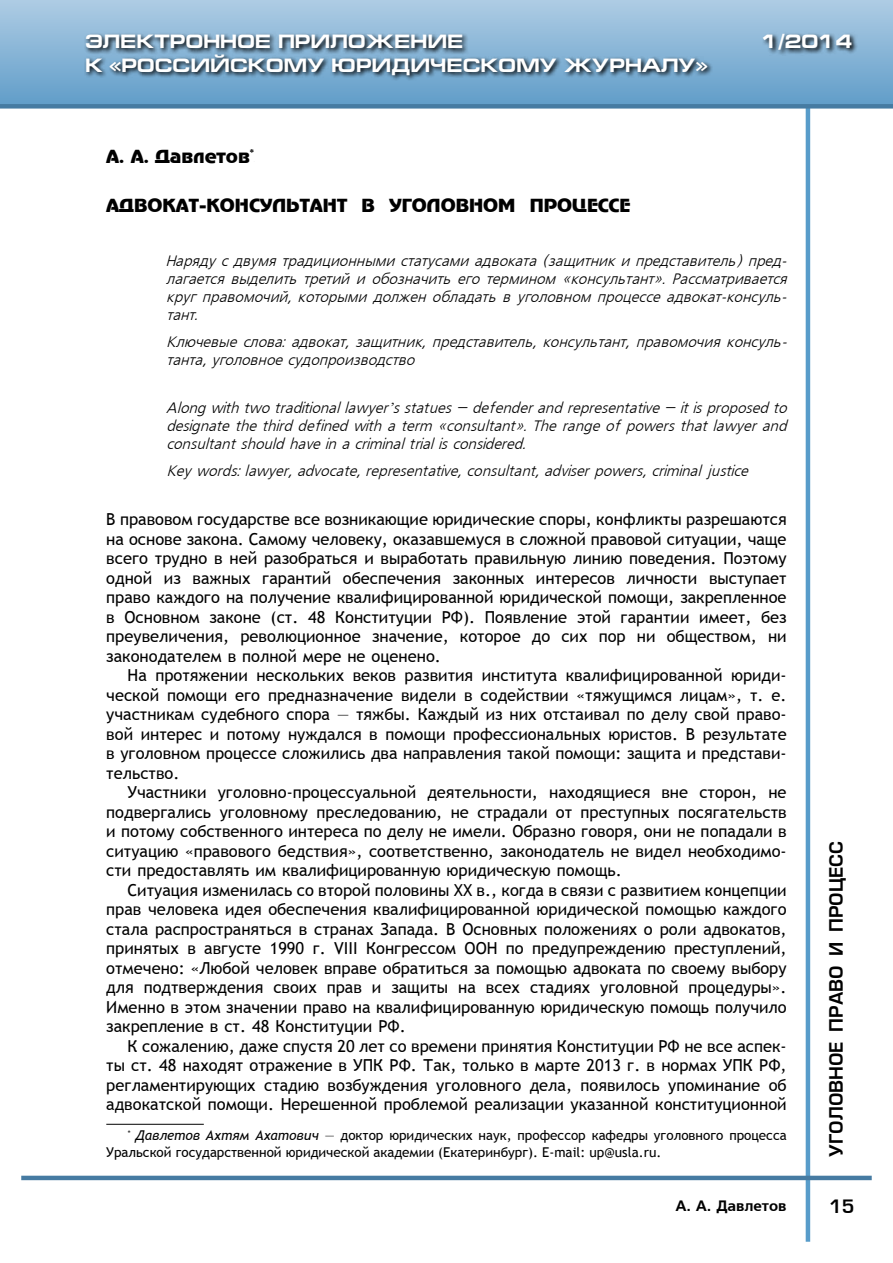
<style>
.page{position:relative;width:893px;height:1263px;background:#fff}
.page>*{position:absolute;margin:0;border:0;box-sizing:border-box;transform-origin:0 0}
.t1{font:700 19.5px "Europe Ext";color:#fff}
.t2{font:18px "Adver Gothic";color:#000}
.t3{font:18px "Europe Demi Normal";color:#000}
.t4{font:16.5px/19.5px "Trebuchet MS";color:#000;text-align:justify}
.t5{font:italic 15px/18px "Free Set Cyrillic";color:#000;text-align:justify}
.t6{font:15px "Free Set Bold Cyrillic";color:#000}
.t7{font:13.5px/16.2px "Trebuchet MS";color:#000}
.s1{font-family:"Times New Roman"}
.s2{color:#333}
.s3{font-style:italic}
</style>
<div class="page">
<hr style="left:806px;top:91px;width:4px;height:1151px;background:#589cca">
<hr style="left:21px;top:1176px;width:851px;height:4px;background:#467ba2">
<div style="left:0;top:0;width:893px;height:106px;background:linear-gradient(to bottom,#aecce4,#619dc9)"></div>
<div style="left:0;top:104px;width:893px;height:5px;background:#467ba2"></div>
<svg style="left:84px;top:31px;width:774px;height:50px;background:#6b90ac"></svg>
<hr style="left:106px;top:1124px;width:98px;height:1px;background:#000">
<p class="t1" style="left:85px;top:31px;width:380px">ЭЛЕКТРОННОЕ ПРИЛОЖЕНИЕ</p>
<p class="t1" style="left:761px;top:31px;width:92px">1/2014</p>
<p class="t1" style="left:85px;top:54px;width:624px">К «РОССИЙСКОМУ ЮРИДИЧЕСКОМУ ЖУРНАЛУ»</p>
<p class="t2" style="left:106px;top:146px;width:149px">А. А. Давлетов<sup>*</sup></p>
<p class="t2" style="left:106px;top:195px;width:525px">АДВОКАТ-КОНСУЛЬТАНТ В УГОЛОВНОМ ПРОЦЕССЕ</p>
<p class="t5" style="left:166px;top:252px;width:626px">Наряду с двумя традиционными статусами адвоката (защитник и представитель) пред&shy;лагается выделить третий и обозначить его термином «консультант». Рассматривается круг правомочий, которыми должен обладать в уголовном процессе адвокат-консуль&shy;тант.</p>
<p class="t5" style="left:166px;top:333px;width:626px">Ключевые слова: адвокат, защитник, представитель, консультант, правомочия консуль&shy;танта,уголовноесудопроизводство</p>
<p class="t5" style="left:166px;top:399px;width:626px">alongwithtwotraditionallawyer<span class="s1">’</span>sstatues– defenderandrepresentative– itisproposedto designate the third defined with a term «consultant». the range of powers that lawyer and consultantshouldhaveinacriminaltrialisconsidered.</p>
<p class="t5" style="left:166px;top:462px;width:588px">Keywords:lawyer,advocate,representative,consultant,adviserpowers,criminaljustice</p>
<p class="t4" style="left:106px;top:510px;width:682px">В правовом государстве все возникающие юридические споры, конфликты разрешаются на основе закона. Самому человеку, оказавшемуся в сложной правовой ситуации, чаще всего трудно в ней разобраться и выработать правильную линию поведения. Поэтому одной из важных гарантий обеспечения законных интересов личности выступает право каждого на получение квалифицированной юридической помощи, закрепленное в Основном законе (ст. 48 Конституции РФ). Появление этой гарантии имеет, без преувеличения, революционное значение, которое до сих пор ни обществом, ни законодателем в полной мере не оценено.</p>
<p class="t4" style="left:106px;top:666px;width:682px;text-indent:21px">На протяжении нескольких веков развития института квалифицированной юриди&shy;ческой помощи его предназначение видели в содействии «тяжущимся лицам», т. е. участникам судебного спора <span class="s2">—</span> тяжбы. Каждый из них отстаивал по делу свой право&shy;вой интерес и потому нуждался в помощи профессиональных юристов. В результате в уголовном процессе сложились два направления такой помощи: защита и представи&shy;тельство.</p>
<p class="t4" style="left:106px;top:783px;width:682px;text-indent:21px">Участники уголовно-процессуальной деятельности, находящиеся вне сторон, не подвергались уголовному преследованию, не страдали от преступных посягательств и потому собственного интереса по делу не имели. Образно говоря, они не попадали в ситуацию «правового бедствия», соответственно, законодатель не видел необходимо&shy;сти предоставлять им квалифицированную юридическую помощь.</p>
<p class="t4" style="left:106px;top:880px;width:682px;text-indent:21px">Ситуация изменилась со второй половины ХХ в., когда в связи с развитием концепции прав человека идея обеспечения квалифицированной юридической помощью каждого стала распространяться в странах запада. В Основных положениях о роли адвокатов, принятых в августе 1990 г. VIII конгрессом ООН по предупреждению преступлений, отмечено: «любой человек вправе обратиться за помощью адвоката по своему выбору для подтверждения своих прав и защиты на всех стадиях уголовной процедуры».<br>Именно в этом значении право на квалифицированную юридическую помощь получило закрепление в ст. 48 Конституции РФ.</p>
<p class="t4" style="left:106px;top:1036px;width:682px;text-indent:21px">К сожалению, даже спустя 20 лет со времени принятия Конституции РФ не все аспек&shy;ты ст. 48 находят отражение в УПК РФ. Так, только в марте 2013 г. в нормах УПК РФ, регламентирующих стадию возбуждения уголовного дела, появилось упоминание об адвокатской помощи. Нерешенной проблемой реализации указанной конституционной</p>
<p class="t7" style="left:106px;top:1128px;width:682px;text-indent:21px"><sup>*</sup> <span class="s3">Давлетов Ахтям Ахатович</span> <span class="s2">—</span> доктор юридических наук, профессор кафедры уголовного процесса<br>Уральской государственной юридической академии (Екатеринбург). E-mail: up@usla.ru.</p>
<p class="t6" style="left:676px;top:1197px;width:113px">А. А. Давлетов</p>
<p class="t3" style="left:826px;top:1157px;width:316px;rotate:-90deg">УГОЛОВНОЕ ПРАВО И ПРОЦЕСС</p>
<p class="t3" style="left:829px;top:1196px;width:27px">15</p>
</div>
